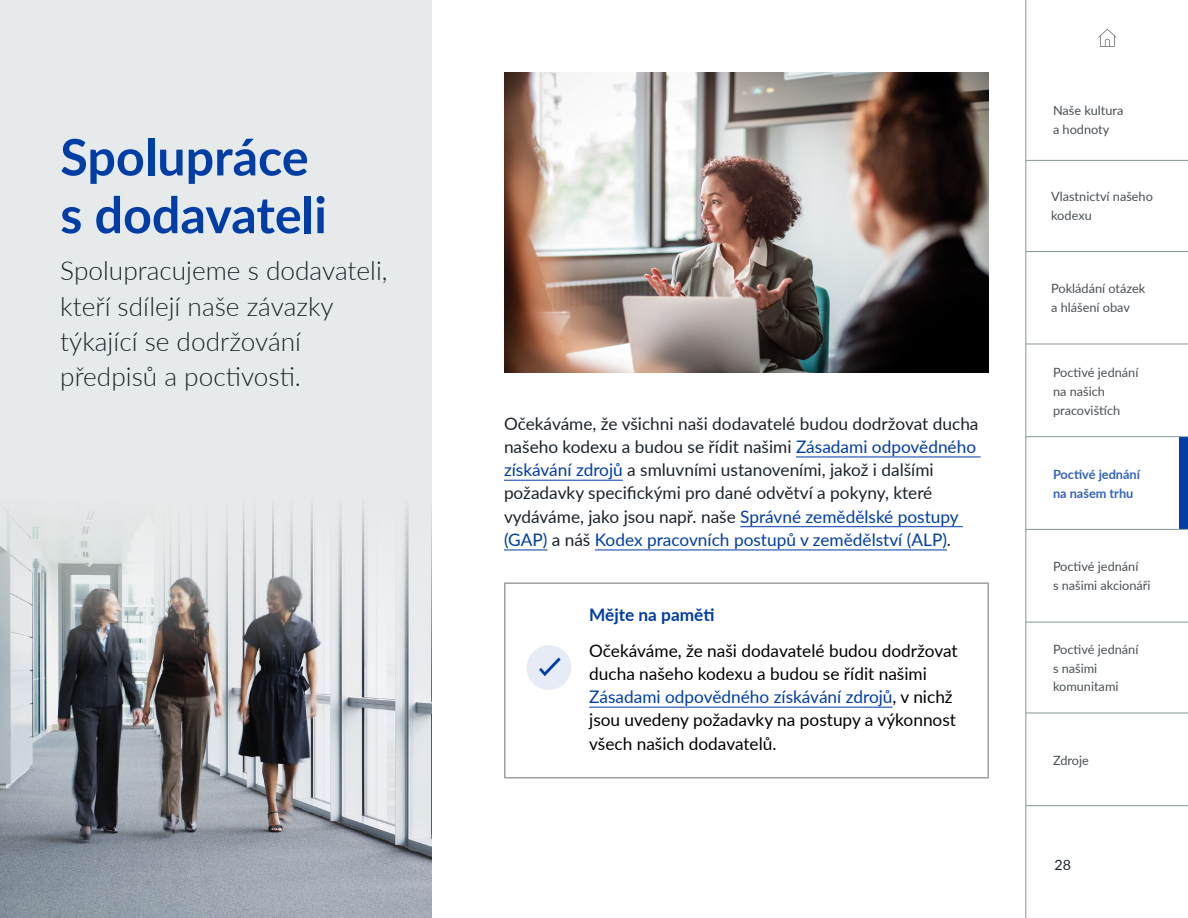
<style>
.page{position:relative;width:1188px;height:918px;background:#fff}
.page>*{position:absolute;margin:0;border:0;box-sizing:border-box;transform-origin:0 0}
.t1{font:700 50.25px/57.8px "Lato";color:#003da5}
.t2{font:300 26.25px/35.2px "Lato";color:#1b242b}
.t3{font:17.25px/23.2px "Lato";color:#1b242b}
.t4{font:17.25px/23.2px "Lato";color:#000}
.t5{font:700 17.25px "Lato";color:#003da5}
.t6{font:14.25px "Lato";color:#1b242b}
.t7{font:12.75px/18.8px "Lato";color:#495055}
.t8{font:700 12.75px/18.8px "Lato";color:#3364b7}
.s1{color:#003da5}
</style>
<div class="page">
<svg style="left:1098px;top:29px;width:18px;height:18px"></svg>
<div style="left:0;top:0;width:432px;height:918px;background:#e7eaea"></div>
<img style="left:0;top:507px;width:432px;height:411px">
<hr style="left:796px;top:457px;width:185px;height:1px;background:#003da5">
<hr style="left:504px;top:480px;width:119px;height:1px;background:#003da5">
<hr style="left:740px;top:526px;width:223px;height:1px;background:#003da5">
<hr style="left:504px;top:550px;width:43px;height:1px;background:#003da5">
<hr style="left:595px;top:550px;width:352px;height:1px;background:#003da5">
<div style="left:1179px;top:437px;width:9px;height:92px;background:#003da5"></div>
<div style="left:504px;top:582px;width:485px;height:196px;border:2px solid #9ea2a2"></div>
<hr style="left:589px;top:707px;width:304px;height:1px;background:#003da5">
<img style="left:504px;top:72px;width:484px;height:301px">
<div style="left:526px;top:645px;width:45px;height:45px;background:#e6ebf6;border-radius:50%"></div>
<svg style="left:539px;top:657px;width:22px;height:19px"></svg>
<hr style="left:1026px;top:160px;width:162px;height:1px;background:#879797">
<hr style="left:1026px;top:251px;width:162px;height:1px;background:#879797">
<hr style="left:1026px;top:344px;width:162px;height:1px;background:#879797">
<hr style="left:1026px;top:436px;width:162px;height:1px;background:#879797">
<hr style="left:1026px;top:529px;width:162px;height:1px;background:#879797">
<hr style="left:1026px;top:622px;width:162px;height:1px;background:#879797">
<hr style="left:1026px;top:713px;width:162px;height:1px;background:#879797">
<hr style="left:1026px;top:805px;width:162px;height:1px;background:#879797">
<hr style="left:1026px;top:0;width:1px;height:918px;background:#879797">
<h1 class="t1" style="left:60px;top:126px;width:268px">Spolupráce s dodavateli</h1>
<h2 class="t2" style="left:60px;top:252px;width:329px">Spolupracujeme s dodavateli, kteří sdílejí naše závazky týkající se dodržování předpisů a poctivosti.</h2>
<p class="t3" style="left:504px;top:411px;width:476px">Očekáváme, že všichni naši dodavatelé budou dodržovat ducha našeho kodexu a budou se řídit našimi <span class="s1">Zásadami odpovědného získávání zdrojů</span> a smluvními ustanoveními, jakož i dalšími požadavky specifickými pro dané odvětví a pokyny, které vydáváme, jako jsou např. naše <span class="s1">Správné zemědělské postupy (GAP)</span> a náš <span class="s1">Kodex pracovních postupů v zemědělství (ALP)</span>.</p>
<p class="t5" style="left:589px;top:602px;width:127px">Mějte na paměti</p>
<p class="t4" style="left:589px;top:638px;width:370px">Očekáváme, že naši dodavatelé budou dodržovat ducha našeho kodexu a budou se řídit našimi <span class="s1">Zásadami odpovědného získávání zdrojů</span>, v nichž jsou uvedeny požadavky na postupy a výkonnost všech našich dodavatelů.</p>
<p class="t7" style="left:1053px;top:101px;width:72px">Naše kultura a hodnoty</p>
<p class="t7" style="left:1051px;top:187px;width:103px">Vlastnictví našeho kodexu</p>
<p class="t7" style="left:1051px;top:279px;width:96px">Pokládání otázek a hlášení obav</p>
<p class="t7" style="left:1053px;top:362px;width:87px">Poctivé jednání na našich pracovištích</p>
<p class="t8" style="left:1053px;top:464px;width:89px">Poctivé jednání na našem trhu</p>
<p class="t7" style="left:1053px;top:557px;width:99px">Poctivé jednání<br>s našimi akcionáři</p>
<p class="t7" style="left:1053px;top:639px;width:87px">Poctivé jednání s našimi komunitami</p>
<p class="t7" style="left:1053px;top:750px;width:37px">Zdroje</p>
<p class="t6" style="left:1054px;top:854px;width:18px">28</p>
</div>
